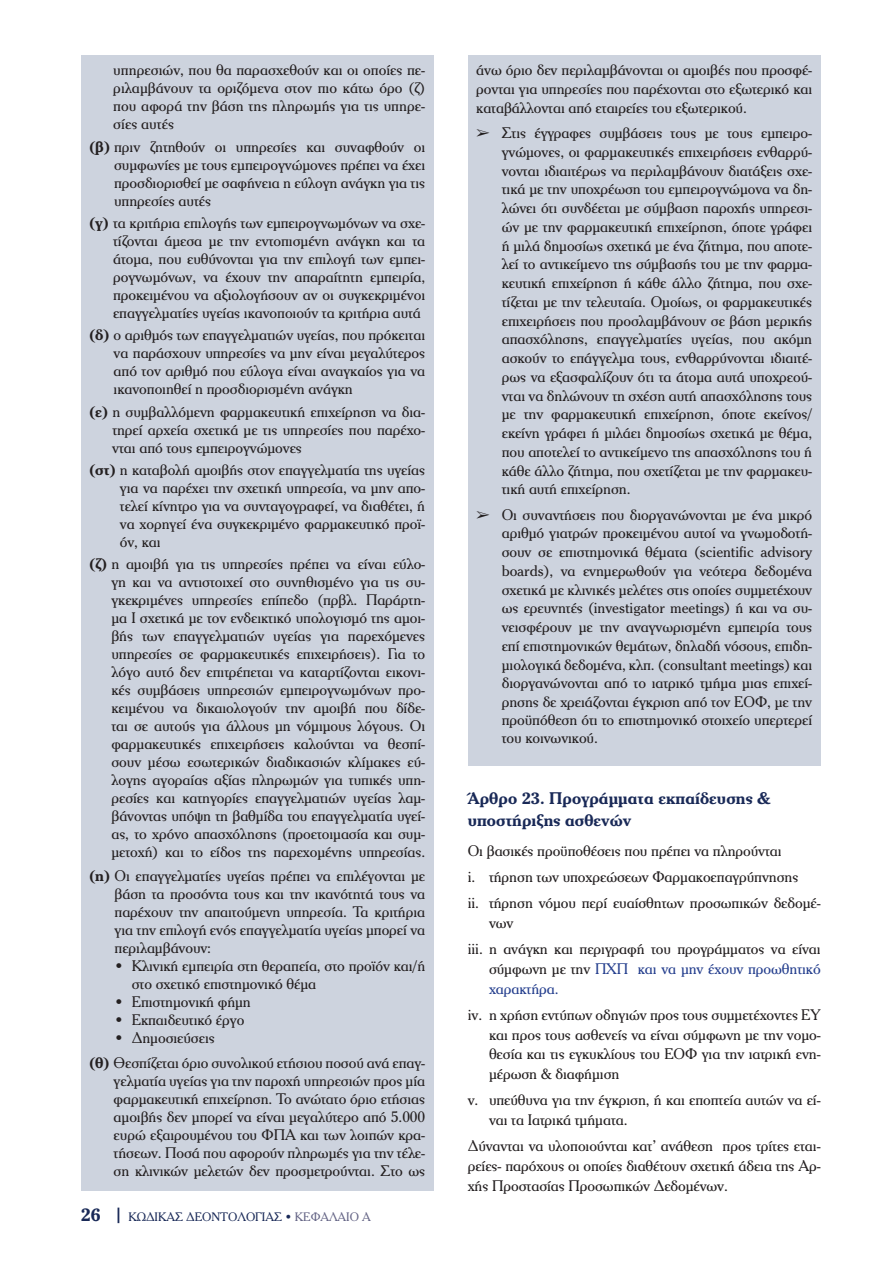
<style>
.page{position:relative;width:893px;height:1263px;background:#fff}
.page>*{position:absolute;margin:0;border:0;box-sizing:border-box;transform-origin:0 0}
.ΑΡΘΡΟ{font:700 16.5px/21.6px "PF Cheltenham";color:#192957}
.ΤΕΧΤ{font:15px/18px "PF Cheltenham";letter-spacing:-.005em;color:#231f20;text-align:justify}
.t1{font:12px "PF Cheltenham";color:#192957}
.s1{font-weight:700}
.s2{font-weight:700;font-size:18px}
.s3{color:#646485}
.s4{color:#253f8e}
</style>
<div class="page">
<div style="left:81px;top:55px;width:353px;height:1136px;background:#cdd3de"></div>
<div style="left:468px;top:55px;width:353px;height:710px;background:#cdd3de"></div>
<p class="ΤΕΧΤ" style="left:113px;top:61px;width:313px">υπηρεσιών, που θα παρασχεθούν και οι οποίες πε&shy;ριλαµβάνουν τα οριζόµενα στον πιο κάτω όρο (ζ) που αφορά την βάση της πληρωµής για τις υπηρε&shy;σίες αυτές</p>
<p class="ΤΕΧΤ" style="left:114px;top:137px;width:313px;text-indent:-25px"><span class="s1">(β)</span> πριν ζητηθούν οι υπηρεσίες και συναφθούν οι συµφωνίες µε τους εµπειρογνώµονες πρέπει να έχει προσδιορισθεί µε σαφήνεια η εύλογη ανάγκη για τις υπηρεσίες αυτές</p>
<p class="ΤΕΧΤ" style="left:113px;top:214px;width:314px;text-indent:-24px"><span class="s1">(γ)</span> τα κριτήρια επιλογής των εµπειρογνωµόνων να σχε&shy;τίζονται άµεσα µε την εντοπισµένη ανάγκη και τα άτοµα, που ευθύνονται για την επιλογή των εµπει&shy;ρογνωµόνων, να έχουν την απαραίτητη εµπειρία, προκειµένου να αξιολογήσουν αν οι συγκεκριµένοι επαγγελματίες υγείας ικανοποιούν τα κριτήρια αυτά</p>
<p class="ΤΕΧΤ" style="left:114px;top:326px;width:313px;text-indent:-24px"><span class="s1">(δ)</span> ο αριθμός των επαγγελματιών υγείας, που πρόκειται να παράσχουν υπηρεσίες να µην είναι µεγαλύτερος από τον αριθµό που εύλογα είναι αναγκαίος για να ικανοποιηθεί η προσδιορισµένη ανάγκη</p>
<p class="ΤΕΧΤ" style="left:112px;top:402px;width:314px;text-indent:-23px"><span class="s1">(ε)</span> η συμβαλλόμενη φαρμακευτική επιχείρηση να δια&shy;τηρεί αρχεία σχετικά µε τις υπηρεσίες που παρέχο&shy;νται από τους εµπειρογνώµονες</p>
<p class="ΤΕΧΤ" style="left:120px;top:460px;width:307px;text-indent:-31px"><span class="s1">(στ)</span> η καταβολή αμοιβής στον επαγγελματία της υγείας για να παρέχει την σχετική υπηρεσία, να µην απο&shy;τελεί κίνητρο για να συνταγογραφεί, να διαθέτει, ή να χορηγεί ένα συγκεκριµένο φαρµακευτικό προϊ&shy;όν, και</p>
<p class="ΤΕΧΤ" style="left:111px;top:555px;width:315px;text-indent:-22px"><span class="s1">(ζ)</span> η αμοιβή για τις υπηρεσίες πρέπει να είναι εύλο&shy;γη και να αντιστοιχεί στο συνηθισμένο για τις συ&shy;γκεκριμένες υπηρεσίες επίπεδο (πρβλ. Παράρτη&shy;μα Ι σχετικά με τον ενδεικτικό υπολογισμό της αμοι&shy;βής των επαγγελματιών υγείας για παρεχόμενες υπηρεσίες σε φαρμακευτικές επιχειρήσεις). Για το λόγο αυτό δεν επιτρέπεται να καταρτίζονται εικονι&shy;κές συµβάσεις υπηρεσιών εµπειρογνωµόνων προ&shy;κειµένου να δικαιολογούν την αµοιβή που δίδε&shy;ται σε αυτούς για άλλους µη νόµιµους λόγους. Οι φαρμακευτικές επιχειρήσεις καλούνται να θεσπί&shy;σουν μέσω εσωτερικών διαδικασιών κλίμακες εύ&shy;λογης αγοραίας αξίας πληρωμών για τυπικές υπη&shy;ρεσίες και κατηγορίες επαγγελματιών υγείας λαμ&shy;βάνοντας υπόψη τη βαθμίδα του επαγγελματία υγεί&shy;ας, το χρόνο απασχόλησης (προετοιμασία και συμ&shy;μετοχή) και το είδος της παρεχομένης υπηρεσίας.</p>
<p class="ΤΕΧΤ" style="left:89px;top:867px;width:337px"><span class="s1">(η)</span> Οι επαγγελματίες υγείας πρέπει να επιλέγονται με</p>
<p class="ΤΕΧΤ" style="left:115px;top:885px;width:312px">βάση τα προσόντα τους και την ικανότητά τους να</p>
<p class="ΤΕΧΤ" style="left:115px;top:903px;width:312px">παρέχουν την απαιτούμενη υπηρεσία. Τα κριτήρια</p>
<p class="ΤΕΧΤ" style="left:115px;top:921px;width:312px">για την επιλογή ενός επαγγελματία υγείας μπορεί να</p>
<p class="ΤΕΧΤ" style="left:115px;top:939px;width:98px">περιλαμβάνουν:</p>
<p class="ΤΕΧΤ" style="left:115px;top:957px;width:312px">Þ Κλινική εμπειρία στη θεραπεία, στο προϊόν και/ή</p>
<p class="ΤΕΧΤ" style="left:132px;top:975px;width:186px">στο σχετικό επιστημονικό θέμα</p>
<p class="ΤΕΧΤ" style="left:115px;top:993px;width:138px">Þ Επιστημονική φήμη</p>
<p class="ΤΕΧΤ" style="left:115px;top:1011px;width:131px">Þ Εκπαιδευτικό έργο</p>
<p class="ΤΕΧΤ" style="left:115px;top:1029px;width:101px">Þ Δημοσιεύσεις</p>
<p class="ΤΕΧΤ" style="left:114px;top:1053px;width:313px;text-indent:-24px"><span class="s1">(θ)</span> Θεσπίζεται όριο συνολικού ετήσιου ποσού ανά επαγ&shy;γελματία υγείας για την παροχή υπηρεσιών προς μία φαρμακευτική επιχείρηση. Το ανώτατο όριο ετήσιας αμοιβής δεν μπορεί να είναι μεγαλύτερο από 5.000 ευρώ εξαιρουμένου του ΦΠΑ και των λοιπών κρα&shy;τήσεων. Ποσά που αφορούν πληρωμές για την τέλε&shy;ση κλινικών μελετών δεν προσμετρούνται. Στο ως</p>
<p class="t1" style="left:81px;top:1210px;width:291px"><span class="s2">26 |</span> ΚΩΔΙΚΑΣ ΔΕΟΝΤΟΛΟΓΙΑΣ <span class="s3">ΚΕΦΑΛΑΙΟ Α</span></p>
<p class="ΤΕΧΤ" style="left:476px;top:61px;width:337px;line-height:18.8px">άνω όριο δεν περιλαμβάνονται οι αμοιβές που προσφέ&shy;ρονται για υπηρεσίες που παρέχονται στο εξωτερικό και καταβάλλονται από εταιρείες του εξωτερικού.</p>
<p class="ΤΕΧΤ" style="left:502px;top:123px;width:312px;line-height:18.8px;text-indent:-26px">➢ Στις έγγραφες συµβάσεις τους µε τους εµπειρο&shy;γνώµονες, οι φαρμακευτικές επιχειρήσεις ενθαρρύ&shy;νονται ιδιαιτέρως να περιλαµβάνουν διατάξεις σχε&shy;τικά µε την υποχρέωση του εµπειρογνώµονα να δη&shy;λώνει ότι συνδέεται µε σύµβαση παροχής υπηρεσι&shy;ών µε την φαρµακευτική επιχείρηση, όποτε γράφει ή µιλά δηµοσίως σχετικά µε ένα ζήτηµα, που αποτε&shy;λεί το αντικείµενο της σύµβασής του µε την φαρµα&shy;κευτική επιχείρηση ή κάθε άλλο ζήτηµα, που σχε&shy;τίζεται µε την τελευταία. Οµοίως, οι φαρμακευτικές επιχειρήσεις που προσλαµβάνουν σε βάση µερικής απασχόλησης, επαγγελματίες υγείας, που ακόµη ασκούν το επάγγελµα τους, ενθαρρύνονται ιδιαιτέ&shy;ρως να εξασφαλίζουν ότι τα άτοµα αυτά υποχρεού&shy;νται να δηλώνουν τη σχέση αυτή απασχόλησης τους µε την φαρµακευτική επιχείρηση, όποτε εκείνος/ εκείνη γράφει ή µιλάει δηµοσίως σχετικά µε θέµα, που αποτελεί το αντικείµενο της απασχόλησης του ή κάθε άλλο ζήτηµα, που σχετίζεται µε την φαρµακευ&shy;τική αυτή επιχείρηση.</p>
<p class="ΤΕΧΤ" style="left:502px;top:505px;width:312px;line-height:18.6px;text-indent:-26px">➢ Οι συναντήσεις που διοργανώνονται με ένα μικρό αριθμό γιατρών προκειμένου αυτοί να γνωμοδοτή&shy;σουν σε επιστημονικά θέματα (scientific advisory boards), να ενημερωθούν για νεότερα δεδομένα σχετικά με κλινικές μελέτες στις οποίες συμμετέχουν ως ερευνητές (investigator meetings) ή και να συ&shy;νεισφέρουν με την αναγνωρισμένη εμπειρία τους επί επιστημονικών θεμάτων, δηλαδή νόσους, επιδη&shy;μιολογικά δεδομένα, κλπ. (consultant meetings) και διοργανώνονται από το ιατρικό τμήμα μιας επιχεί&shy;ρησης δε χρειάζονται έγκριση από τον ΕΟΦ, με την προϋπόθεση ότι το επιστημονικό στοιχείο υπερτερεί του κοινωνικού.</p>
<p class="ΑΡΘΡΟ" style="left:468px;top:787px;width:305px">Άρθρο 23. Προγράμματα εκπαίδευσης &amp; υποστήριξης ασθενών</p>
<p class="ΤΕΧΤ" style="left:468px;top:841px;width:315px">Οι βασικές προϋποθέσεις που πρέπει να πληρούνται</p>
<p class="ΤΕΧΤ" style="left:468px;top:868px;width:332px">i. τήρηση των υποχρεώσεων Φαρμακοεπαγρύπνησης</p>
<p class="ΤΕΧΤ" style="left:489px;top:893px;width:333px;line-height:19.8px;text-indent:-21px">ii. τήρηση νόμου περί ευαίσθητων προσωπικών δεδομέ&shy;νων</p>
<p class="ΤΕΧΤ" style="left:489px;top:939px;width:333px;line-height:19.8px;text-indent:-21px">iii. η ανάγκη και περιγραφή του προγράμματος να είναι σύμφωνη με την <span class="s4">ΠΧΠ και να μην έχουν προωθητικό χαρακτήρα.</span></p>
<p class="ΤΕΧΤ" style="left:489px;top:1004px;width:333px;line-height:19.8px;text-indent:-21px">iv. η χρήση εντύπων οδηγιών προς τους συμμετέχοντες ΕΥ και προς τους ασθενείς να είναι σύμφωνη με την νομο&shy;θεσία και τις εγκυκλίους του ΕΟΦ για την ιατρική ενη&shy;μέρωση &amp; διαφήμιση</p>
<p class="ΤΕΧΤ" style="left:489px;top:1090px;width:333px;line-height:19.8px;text-indent:-21px">v. υπεύθυνα για την έγκριση, ή και εποπτεία αυτών να εί&shy;ναι τα Ιατρικά τμήματα.</p>
<p class="ΤΕΧΤ" style="left:468px;top:1136px;width:354px;line-height:19.8px">Δύνανται να υλοποιούνται κατ’ ανάθεση προς τρίτες εται&shy;ρείες- παρόχους οι οποίες διαθέτουν σχετική άδεια της Αρ&shy;χής Προστασίας Προσωπικών Δεδομένων.</p>
</div>
